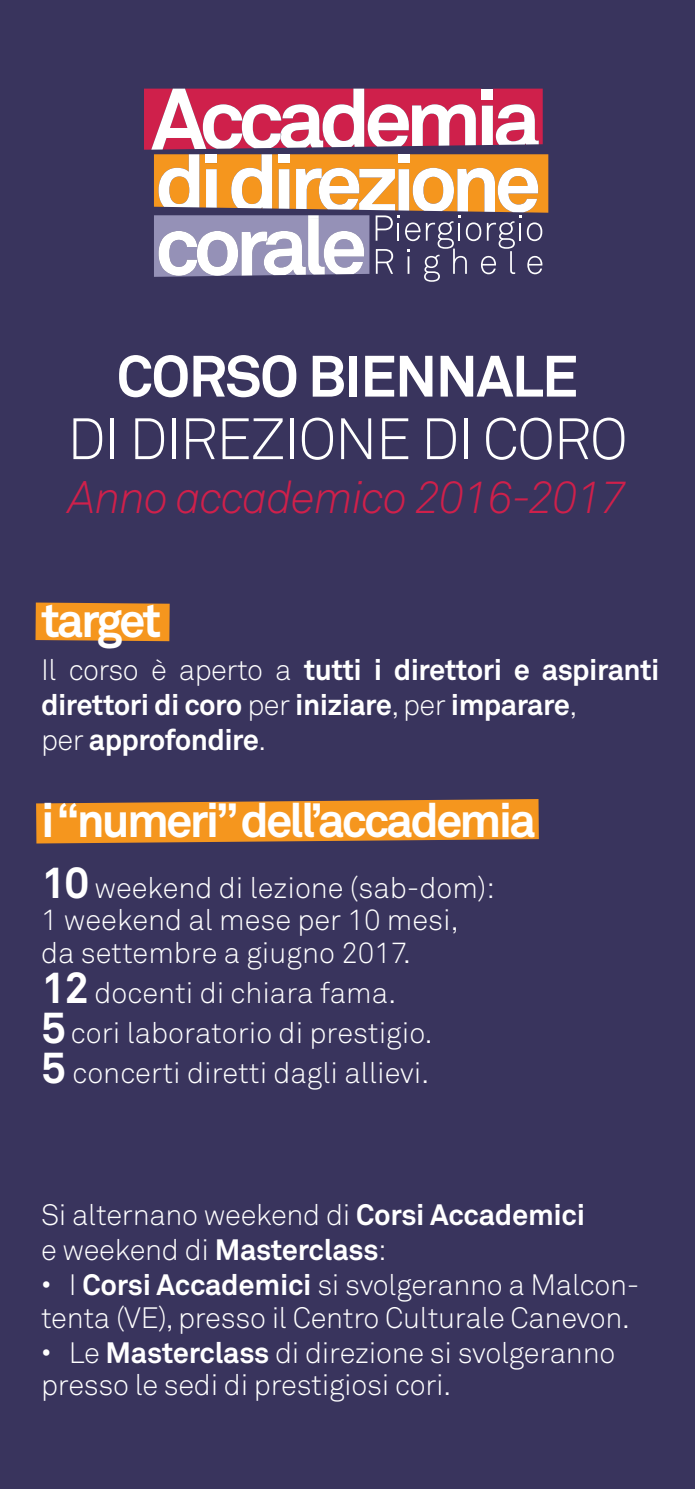
<style>
.page{position:relative;width:695px;height:1489px;background:#fff}
.page>*{position:absolute;margin:0;border:0;box-sizing:border-box;transform-origin:0 0}
.t1{font:300 57.5px "Akkurat";letter-spacing:-.025em;color:#fff}
.t2{font:700 57.5px "Akkurat";letter-spacing:-.025em;color:#fff}
.t3{font:700 47.5px "Akkurat";letter-spacing:-.06em;color:#fff}
.t4{font:italic 300 45px "Akkurat";letter-spacing:-.025em;color:#cf204b}
.t5{font:300 29.25px/32.5px "Akkurat";letter-spacing:-.01em;color:#fff}
.t6{font:700 29.25px/35px "Akkurat";letter-spacing:-.02em;color:#fff}
.s1{font-weight:300}
.s2{font-weight:700;font-size:43.5px}
.s3{font-weight:700}
.s4{font-family:"Helvetica Neue";font-weight:700}
</style>
<div class="page">
<div style="left:0;top:0;width:694px;height:1488px;background:#39345d"></div>
<svg style="left:35px;top:602px;width:135px;height:39px;background:#ec9120"></svg>
<svg style="left:36px;top:799px;width:502px;height:44px;background:#e48d23"></svg>
<svg style="left:144px;top:89px;width:404px;height:193px"></svg>
<h1 class="t2" style="left:117px;top:340px;width:463px">CORSO BIENNALE</h1>
<h1 class="t1" style="left:67px;top:403px;width:562px">DI DIREZIONE DI CORO</h1>
<h3 class="t4" style="left:68px;top:469px;width:559px">Anno accademico 2016-2017</h3>
<h2 class="t3" style="left:41px;top:590px;width:122px">target</h2>
<p class="t6" style="left:41px;top:651px;width:620px"><span class="s1">Il corso è aperto a</span> tutti i direttori e aspiranti direttori di coro <span class="s1">per</span> iniziare<span class="s1">, per</span> imparare<span class="s1">,<br>per</span> approfondire<span class="s1">.</span></p>
<h2 class="t3" style="left:41px;top:790px;width:496px">i “numeri” dell’accademia</h2>
<p class="t5" style="left:41px;top:870px;width:455px"><span class="s2">10</span> weekend di lezione (sab-dom):<br>1 weekend al mese per 10 mesi, da settembre a giugno 2017.</p>
<p class="t5" style="left:41px;top:972px;width:393px;line-height:40px"><span class="s2">12</span> docenti di chiara fama.<br><span class="s2">5</span> cori laboratorio di prestigio.<br><span class="s2">5</span> concerti diretti dagli allievi.</p>
<p class="t5" style="left:41px;top:1196px;width:545px;line-height:35px">Si alternano weekend di <span class="s3">Corsi Accademici </span>e weekend di <span class="s3">Masterclass</span>:</p>
<p class="t5" style="left:41px;top:1267px;width:599px"><span class="s4">•</span> I <span class="s3">Corsi Accademici</span> si svolgeranno a Malcon&shy;tenta (VE), presso il Centro Culturale Canevon.</p>
<p class="t5" style="left:41px;top:1335px;width:575px"><span class="s4">•</span> Le <span class="s3">Masterclass</span> di direzione si svolgeranno presso le sedi di prestigiosi cori.</p>
</div>
